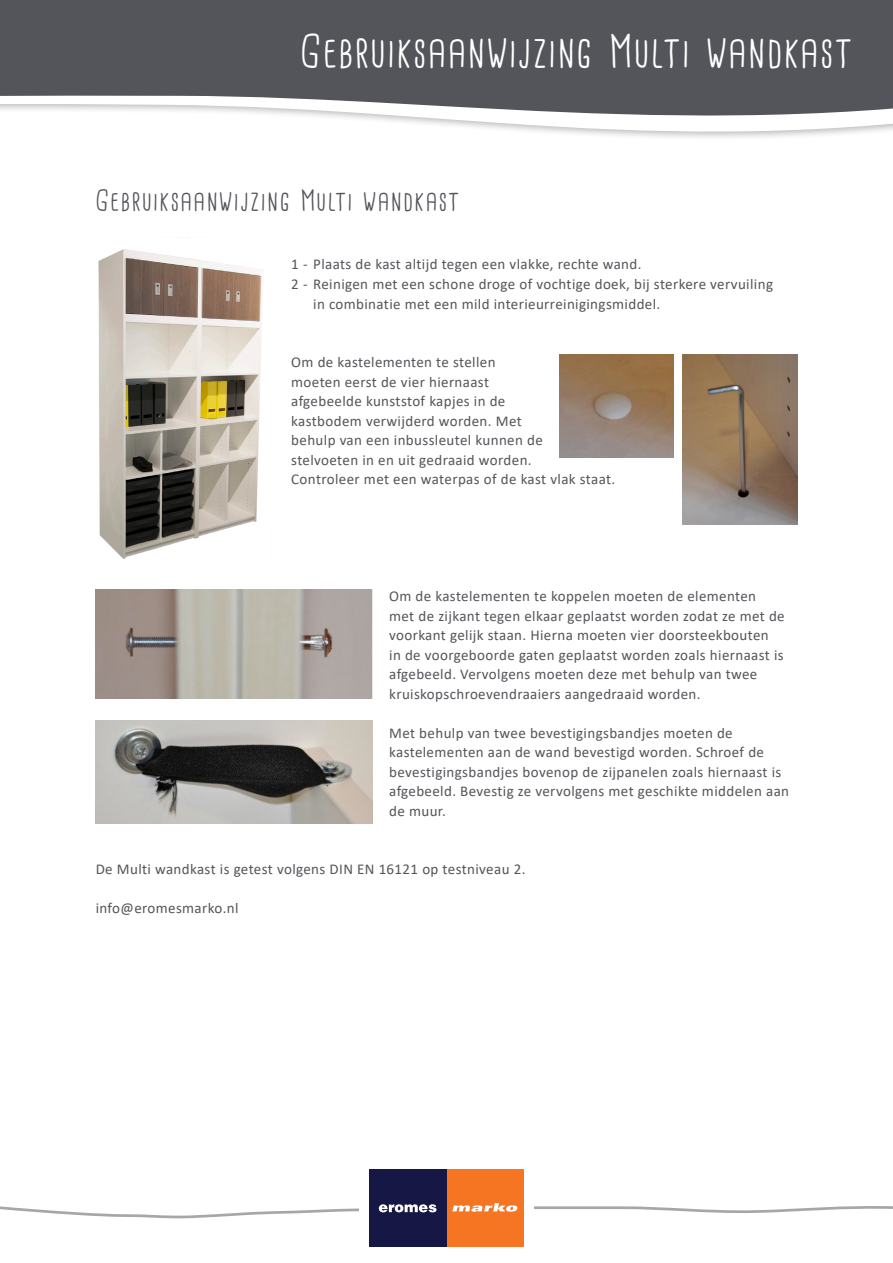
<style>
.page{position:relative;width:893px;height:1263px;background:#fff}
.page>*{position:absolute;margin:0;border:0;box-sizing:border-box;transform-origin:0 0}
.t1{font:45px "Cardenio Modern";letter-spacing:.055em;color:#fff}
.t2{font:28.5px "Cardenio Modern";letter-spacing:.075em;color:#54555a}
.t3{font:15px/19.5px "Calibri";letter-spacing:.025em;color:#54555a}
</style>
<div class="page">
<svg style="left:0;top:0;width:893px;height:138px;fill:#54555a"></svg>
<div style="left:446px;top:1169px;width:78px;height:78px;background:#f57523"></div>
<div style="left:369px;top:1169px;width:77px;height:78px;background:#171745"></div>
<svg style="left:0;top:1203px;width:893px;height:16px"></svg>
<img style="left:98px;top:249px;width:164px;height:310px">
<img style="left:559px;top:354px;width:115px;height:103px">
<img style="left:683px;top:354px;width:114px;height:170px">
<img style="left:96px;top:589px;width:276px;height:109px">
<img style="left:96px;top:720px;width:276px;height:104px">
<p class="t1" style="left:301px;top:25px;width:552px">Gebruiksaanwijzing Multi wandkast</p>
<p class="t2" style="left:96px;top:184px;width:365px">Gebruiksaanwijzing Multi wandkast</p>
<p class="t3" style="left:291px;top:254px;width:352px">1 - Plaats de kast altijd tegen een vlakke, rechte wand.</p>
<p class="t3" style="left:313px;top:274px;width:461px;text-indent:-22px">2 - Reinigen met een schone droge of vochtige doek, bij sterkere vervuiling in combinatie met een mild interieurreinigingsmiddel.</p>
<p class="t3" style="left:291px;top:352px;width:326px">Om de kastelementen te stellen<br>moeten eerst de vier hiernaast<br>afgebeelde kunststof kapjes in de<br>kastbodem verwijderd worden. Met<br>behulp van een inbussleutel kunnen de<br>stelvoeten in en uit gedraaid worden.<br>Controleer met een waterpas of de kast vlak staat.</p>
<p class="t3" style="left:389px;top:586px;width:397px">Om de kastelementen te koppelen moeten de elementen met de zijkant tegen elkaar geplaatst worden zodat ze met de voorkant gelijk staan. Hierna moeten vier doorsteekbouten<br>in de voorgeboorde gaten geplaatst worden zoals hiernaast is afgebeeld. Vervolgens moeten deze met behulp van twee kruiskopschroevendraaiers aangedraaid worden.</p>
<p class="t3" style="left:389px;top:722px;width:401px">Met behulp van twee bevestigingsbandjes moeten de kastelementen aan de wand bevestigd worden. Schroef de bevestigingsbandjes bovenop de zijpanelen zoals hiernaast is afgebeeld. Bevestig ze vervolgens met geschikte middelen aan de muur.</p>
<p class="t3" style="left:96px;top:859px;width:431px">De Multi wandkast is getest volgens DIN EN 16121 op testniveau 2.</p>
<p class="t3" style="left:96px;top:898px;width:144px">info@eromesmarko.nl</p>
</div>
